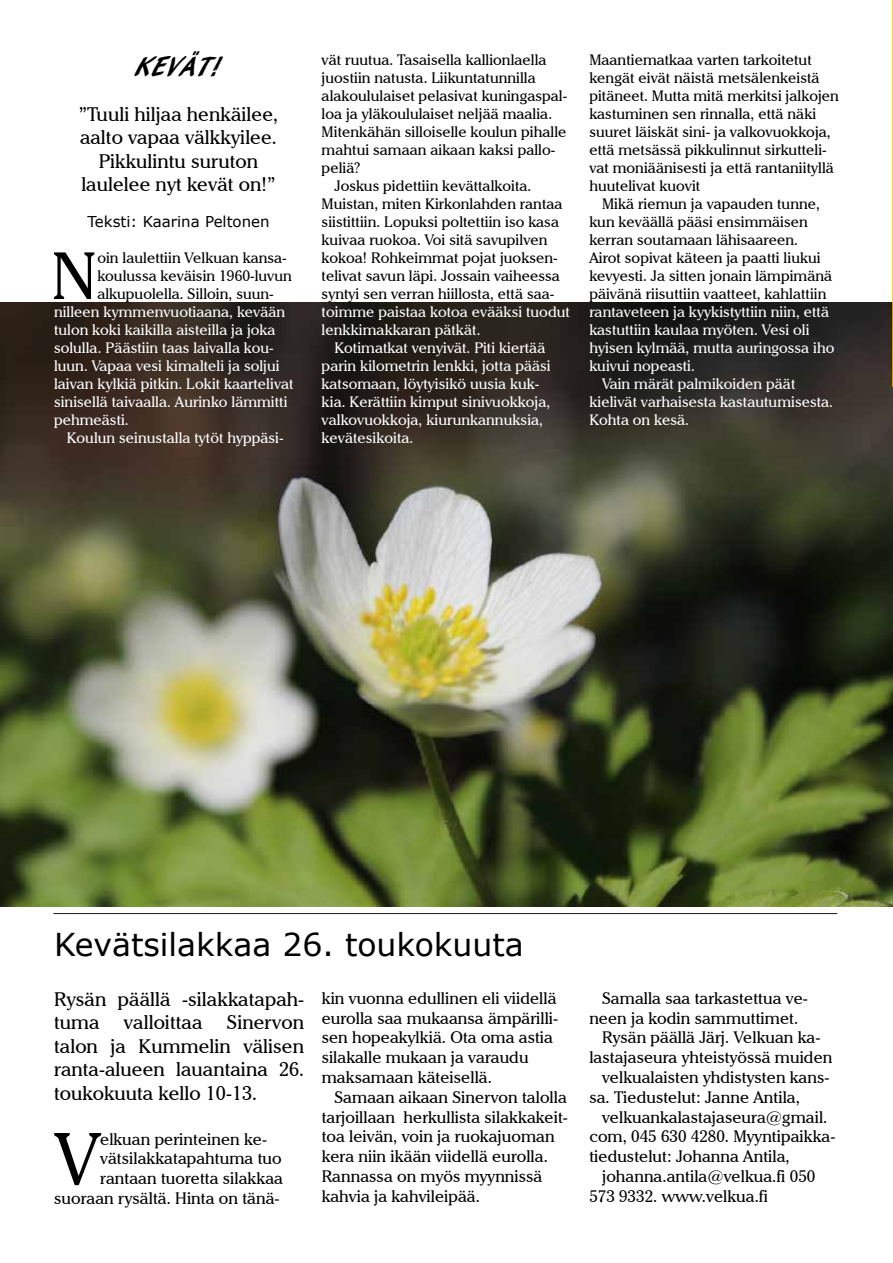
<style>
.page{position:relative;width:893px;height:1263px;background:#fff}
.page>*{position:absolute;margin:0;border:0;box-sizing:border-box;transform-origin:0 0}
.t1{font:72.6px "Cheltenham IT Cby BT";color:#000}
.t2{font:66px "Cheltenham IT Cby BT";color:#000}
.t3{font:31.5px "Verdana";color:#000}
.t4{font:28.5px "ARBLANCA";color:#000}
.t5{font:19.5px/23.4px "Cheltenham IT Cby BT";color:#000;text-align:justify}
.t6{font:16.5px/19.8px "Cheltenham IT Cby BT";color:#000}
.t7{font:15px/18px "Cheltenham IT Cby BT";color:#000}
.t8{font:15px/18px "Cheltenham IT Cby BT";color:#fff}
.t9{font:15px "Verdana";color:#000}
</style>
<div class="page">
<img style="left:0;top:303px;width:893px;height:604px">
<hr style="left:892px;top:0;width:1px;height:387px;background:#fcbf00">
<hr style="left:53px;top:913px;width:784px;height:1px;background:#000">
<h3 class="t4" style="left:136px;top:51px;width:87px">KEVÄT!</h3>
<h3 class="t5" style="left:79px;top:102px;width:201px;text-align:center">”Tuuli hiljaa henkäilee, aalto vapaa välkkyilee.<br>Pikkulintu suruton laulelee nyt kevät on!”</h3>
<p class="t9" style="left:87px;top:211px;width:184px">Teksti: Kaarina Peltonen</p>
<h2 class="t2" style="left:51px;top:235px;width:48px">N</h2>
<p class="t7" style="left:97px;top:248px;width:196px">oin laulettiin Velkuan kansa&shy;koulussa keväisin 1960-luvun alkupuolella. Silloin, suun-</p>
<p class="t8" style="left:54px;top:302px;width:241px">nilleen kymmenvuotiaana, kevään tulon koki kaikilla aisteilla ja joka solulla. Päästiin taas laivalla kou&shy;luun. Vapaa vesi kimalteli ja soljui laivan kylkiä pitkin. Lokit kaartelivat sinisellä taivaalla. Aurinko lämmitti pehmeästi.</p>
<p class="t8" style="left:67px;top:428px;width:218px">Koulun seinustalla tytöt hyppäsi-</p>
<p class="t7" style="left:322px;top:51px;width:226px">vät ruutua. Tasaisella kallionlaella</p>
<p class="t7" style="left:322px;top:69px;width:216px">juostiin natusta. Liikuntatunnilla</p>
<p class="t7" style="left:322px;top:87px;width:247px">alakoululaiset pelasivat kuningaspal-</p>
<p class="t7" style="left:322px;top:105px;width:232px">loa ja yläkoululaiset neljää maalia.</p>
<p class="t7" style="left:322px;top:123px;width:246px">Mitenkähän silloiselle koulun pihalle</p>
<p class="t7" style="left:322px;top:141px;width:235px">mahtui samaan aikaan kaksi pallo-</p>
<p class="t7" style="left:322px;top:159px;width:40px">peliä?</p>
<p class="t7" style="left:334px;top:177px;width:198px">Joskus pidettiin kevättalkoita.</p>
<p class="t7" style="left:322px;top:195px;width:242px">Muistan, miten Kirkonlahden rantaa</p>
<p class="t7" style="left:322px;top:213px;width:239px">siistittiin. Lopuksi poltettiin iso kasa</p>
<p class="t7" style="left:322px;top:231px;width:227px">kuivaa ruokoa. Voi sitä savupilven</p>
<p class="t7" style="left:322px;top:249px;width:238px">kokoa! Rohkeimmat pojat juoksen-</p>
<p class="t7" style="left:322px;top:267px;width:240px">telivat savun läpi. Jossain vaiheessa</p>
<p class="t7" style="left:322px;top:285px;width:234px">syntyi sen verran hiillosta, että saa-</p>
<p class="t8" style="left:322px;top:303px;width:250px">toimme paistaa kotoa evääksi tuodut</p>
<p class="t8" style="left:322px;top:321px;width:160px">lenkkimakkaran pätkät.</p>
<p class="t8" style="left:334px;top:339px;width:212px">Kotimatkat venyivät. Piti kiertää</p>
<p class="t8" style="left:322px;top:357px;width:231px">parin kilometrin lenkki, jotta pääsi</p>
<p class="t8" style="left:322px;top:375px;width:219px">katsomaan, löytyisikö uusia kuk-</p>
<p class="t8" style="left:322px;top:393px;width:230px">kia. Kerättiin kimput sinivuokkoja,</p>
<p class="t8" style="left:322px;top:411px;width:223px">valkovuokkoja, kiurunkannuksia,</p>
<p class="t8" style="left:322px;top:429px;width:93px">kevätesikoita.</p>
<p class="t7" style="left:589px;top:51px;width:251px">Maantiematkaa varten tarkoitetut kengät eivät näistä metsälenkeistä pitäneet. Mutta mitä merkitsi jalkojen kastuminen sen rinnalla, että näki suuret läiskät sini- ja valkovuokkoja, että metsässä pikkulinnut sirkutteli&shy;vat moniäänisesti ja että rantaniityllä huutelivat kuovit</p>
<p class="t7" style="left:589px;top:195px;width:244px;text-indent:13px">Mikä riemun ja vapauden tunne, kun keväällä pääsi ensimmäisen kerran soutamaan lähisaareen.<br>Airot sopivat käteen ja paatti liukui kevyesti. Ja sitten jonain lämpimänä päivänä riisuttiin vaatteet, kahlattiin</p>
<p class="t8" style="left:589px;top:303px;width:241px">rantaveteen ja kyykistyttiin niin, että</p>
<p class="t8" style="left:589px;top:321px;width:222px">kastuttiin kaulaa myöten. Vesi oli</p>
<p class="t8" style="left:589px;top:339px;width:247px">hyisen kylmää, mutta auringossa iho</p>
<p class="t8" style="left:589px;top:357px;width:107px">kuivui nopeasti.</p>
<p class="t8" style="left:602px;top:375px;width:195px">Vain märät palmikoiden päät</p>
<p class="t8" style="left:589px;top:393px;width:245px">kielivät varhaisesta kastautumisesta.</p>
<p class="t8" style="left:589px;top:411px;width:101px">Kohta on kesä.</p>
<h3 class="t3" style="left:54px;top:922px;width:471px">Kevätsilakkaa 26. toukokuuta</h3>
<h3 class="t5" style="left:54px;top:987px;width:252px">Rysän päällä -silakkatapah&shy;tuma valloittaa Sinervon talon ja Kummelin välisen ranta-alueen lauantaina 26. toukokuuta kello 10-13.</h3>
<h1 class="t1" style="left:55px;top:1113px;width:47px">V</h1>
<p class="t6" style="left:100px;top:1129px;width:168px">elkuan perinteinen ke-</p>
<p class="t6" style="left:100px;top:1148px;width:183px">vätsilakkatapahtuma tuo</p>
<p class="t6" style="left:100px;top:1168px;width:184px">rantaan tuoretta silakkaa</p>
<p class="t6" style="left:54px;top:1188px;width:227px">suoraan rysältä. Hinta on tänä-</p>
<p class="t6" style="left:322px;top:988px;width:238px">kin vuonna edullinen eli viidellä eurolla saa mukaansa ämpärilli&shy;sen hopeakylkiä. Ota oma astia silakalle mukaan ja varaudu maksamaan käteisellä.</p>
<p class="t6" style="left:322px;top:1087px;width:248px;text-indent:13px">Samaan aikaan Sinervon talolla tarjoillaan herkullista silakkakeit&shy;toa leivän, voin ja ruokajuoman kera niin ikään viidellä eurolla.<br>Rannassa on myös myynnissä kahvia ja kahvileipää.</p>
<p class="t6" style="left:602px;top:988px;width:207px">Samalla saa tarkastettua ve-</p>
<p class="t6" style="left:589px;top:1007px;width:211px">neen ja kodin sammuttimet.</p>
<p class="t6" style="left:602px;top:1027px;width:220px">Rysän päällä Järj. Velkuan ka-</p>
<p class="t6" style="left:589px;top:1047px;width:245px">lastajaseura yhteistyössä muiden</p>
<p class="t6" style="left:602px;top:1067px;width:229px">velkualaisten yhdistysten kans-</p>
<p class="t6" style="left:589px;top:1087px;width:212px">sa. Tiedustelut: Janne Antila,</p>
<p class="t6" style="left:602px;top:1106px;width:227px">velkuankalastajaseura@gmail.</p>
<p class="t6" style="left:589px;top:1126px;width:248px">com, 045 630 4280. Myyntipaikka-</p>
<p class="t6" style="left:589px;top:1146px;width:202px">tiedustelut: Johanna Antila,</p>
<p class="t6" style="left:602px;top:1166px;width:215px">johanna.antila@velkua.fi 050</p>
<p class="t6" style="left:589px;top:1186px;width:180px">573 9332. www.velkua.fi</p>
</div>
